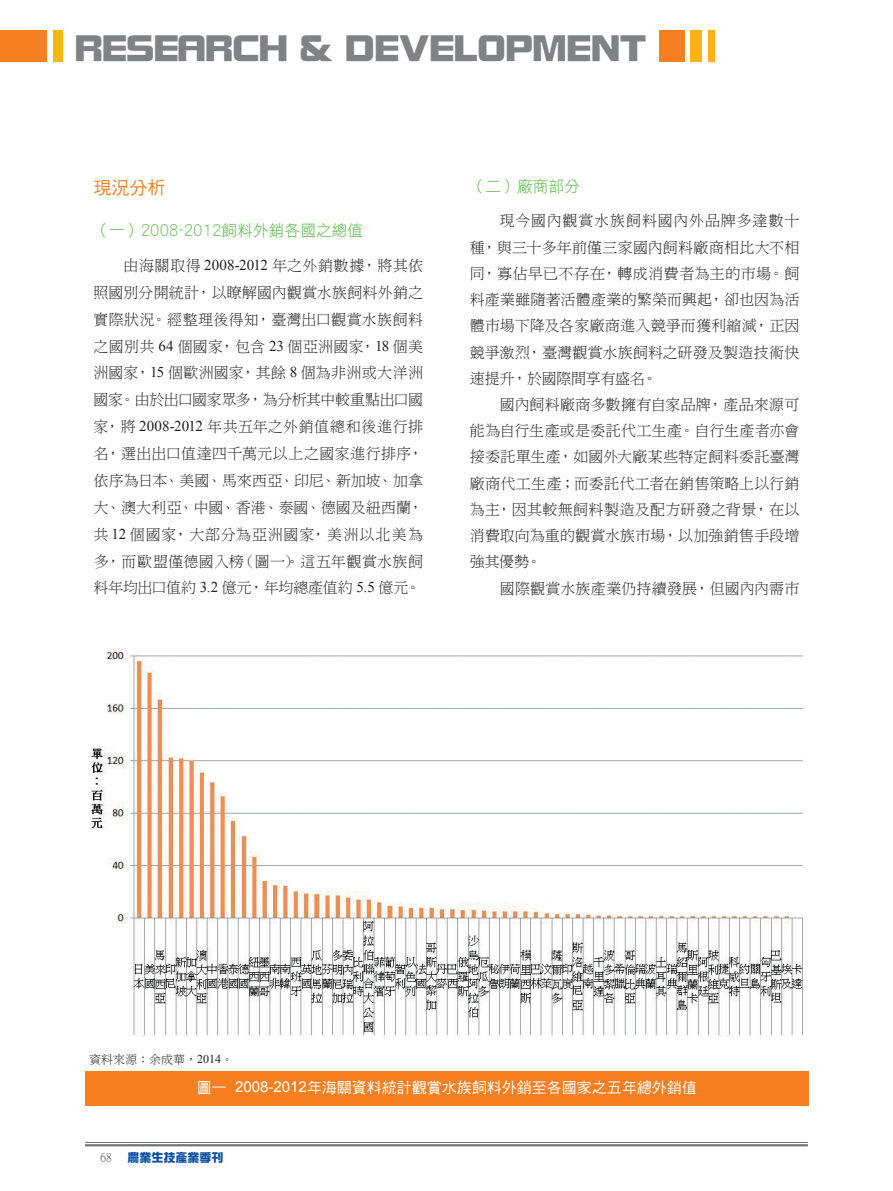
<style>
.page{position:relative;width:893px;height:1191px;background:#fff}
.page>*{position:absolute;margin:0;border:0;box-sizing:border-box;transform-origin:0 0}
.t1{font:36px "DF Zong Yi W9 WINP BF";color:#808285}
.t2{font:18px "DF Hei W5 WINP BF";color:#f57f21}
.t3{font:15.75px "DF Hei W3 WINP BF";color:#59ba47}
.t4{font:15px/26.8px "DF Ming W3 WIN BF";letter-spacing:.01em;color:#231f20;text-align:justify}
.t5{font:15px "DF Hei W5 WINP BF";color:#fff}
.t6{font:12px "DF Ming W3 WIN BF";color:#231f20}
.t7{font:12px "DF Zong Yi W9 WINP BF";color:#0a4fa2}
.t8{font:12px "P Ming Li U";color:#57585a}
.s1{font-family:"Times New Roman"}
.s2{font-family:"Arial"}
</style>
<div class="page">
<hr style="left:85px;top:1142px;width:723px;height:1px;background:#6c6d70">
<hr style="left:85px;top:1144px;width:723px;height:2px;background:#6c6d70">
<div style="left:659px;top:30px;width:25px;height:32px;background:#f57f21"></div>
<div style="left:691px;top:30px;width:11px;height:32px;background:#fbb316"></div>
<div style="left:708px;top:30px;width:6px;height:32px;background:#fbb316"></div>
<div style="left:54px;top:30px;width:9px;height:32px;background:#fbb316"></div>
<div style="left:0;top:30px;width:47px;height:32px;background:#f57f21"></div>
<img style="left:90px;top:648px;width:714px;height:388px">
<div style="left:85px;top:1071px;width:723px;height:35px;background:#f57f21"></div>
<h1 class="t1" style="left:75px;top:30px;width:573px">RESEARCH &amp; DEVELOPMENT</h1>
<p class="t2" style="left:94px;top:179px;width:73px">現況分析</p>
<p class="t3" style="left:94px;top:222px;width:271px">（一）2008-2012飼料外銷各國之總值</p>
<p class="t4" style="left:94px;top:252px;width:331px;text-indent:30px">由海關取得 <span class="s1">2008-2012</span> 年之外銷數據，將其依照國別分開統計，以瞭解國內觀賞水族飼料外銷之實際狀況。經整理後得知，臺灣出口觀賞水族飼料之國別共 <span class="s1">64</span> 個國家，包含 <span class="s1">23</span> 個亞洲國家，<span class="s1">18</span> 個美洲國家，<span class="s1">15</span> 個歐洲國家，其餘 <span class="s1">8</span> 個為非洲或大洋洲國家。由於出口國家眾多，為分析其中較重點出口國家，將 <span class="s1">2008-2012</span> 年共五年之外銷值總和後進行排名，選出出口值達四千萬元以上之國家進行排序，依序為日本、美國、馬來西亞、印尼、新加坡、加拿大、澳大利亞、中國、香港、泰國、德國及紐西蘭，共 <span class="s1">12</span> 個國家，大部分為亞洲國家，美洲以北美為多，而歐盟僅德國入榜（圖一）。這五年觀賞水族飼料年均出口值約 <span class="s1">3.2</span> 億元，年均總產值約 <span class="s1">5.5</span> 億元。</p>
<p class="t3" style="left:470px;top:179px;width:112px">（二）廠商部分</p>
<p class="t4" style="left:470px;top:208px;width:331px;line-height:26.2px;text-indent:30px">現今國內觀賞水族飼料國內外品牌多達數十種，與三十多年前僅三家國內飼料廠商相比大不相同，寡佔早已不存在，轉成消費者為主的市場。飼料產業雖隨著活體產業的繁榮而興起，卻也因為活體市場下降及各家廠商進入競爭而獲利縮減，正因競爭激烈，臺灣觀賞水族飼料之研發及製造技術快速提升，於國際間享有盛名。</p>
<p class="t4" style="left:470px;top:391px;width:331px;line-height:26.2px;text-indent:30px">國內飼料廠商多數擁有自家品牌，產品來源可能為自行生產或是委託代工生產。自行生產者亦會接委託單生產，如國外大廠某些特定飼料委託臺灣廠商代工生產；而委託代工者在銷售策略上以行銷為主，因其較無飼料製造及配方研發之背景，在以消費取向為重的觀賞水族市場，以加強銷售手段增強其優勢。</p>
<p class="t4" style="left:500px;top:574px;width:301px">國際觀賞水族產業仍持續發展，但國內內需市</p>
<p class="t6" style="left:89px;top:1053px;width:145px">資料來源：余成華，<span class="s1">2014</span>。</p>
<p class="t5" style="left:197px;top:1080px;width:502px">圖一 <span class="s2">2008-2012</span>年海關資料統計觀賞水族飼料外銷至各國家之五年總外銷值</p>
<p class="t8" style="left:100px;top:1151px;width:13px">68</p>
<p class="t7" style="left:128px;top:1151px;width:97px">農業生技產業季刊</p>
</div>
